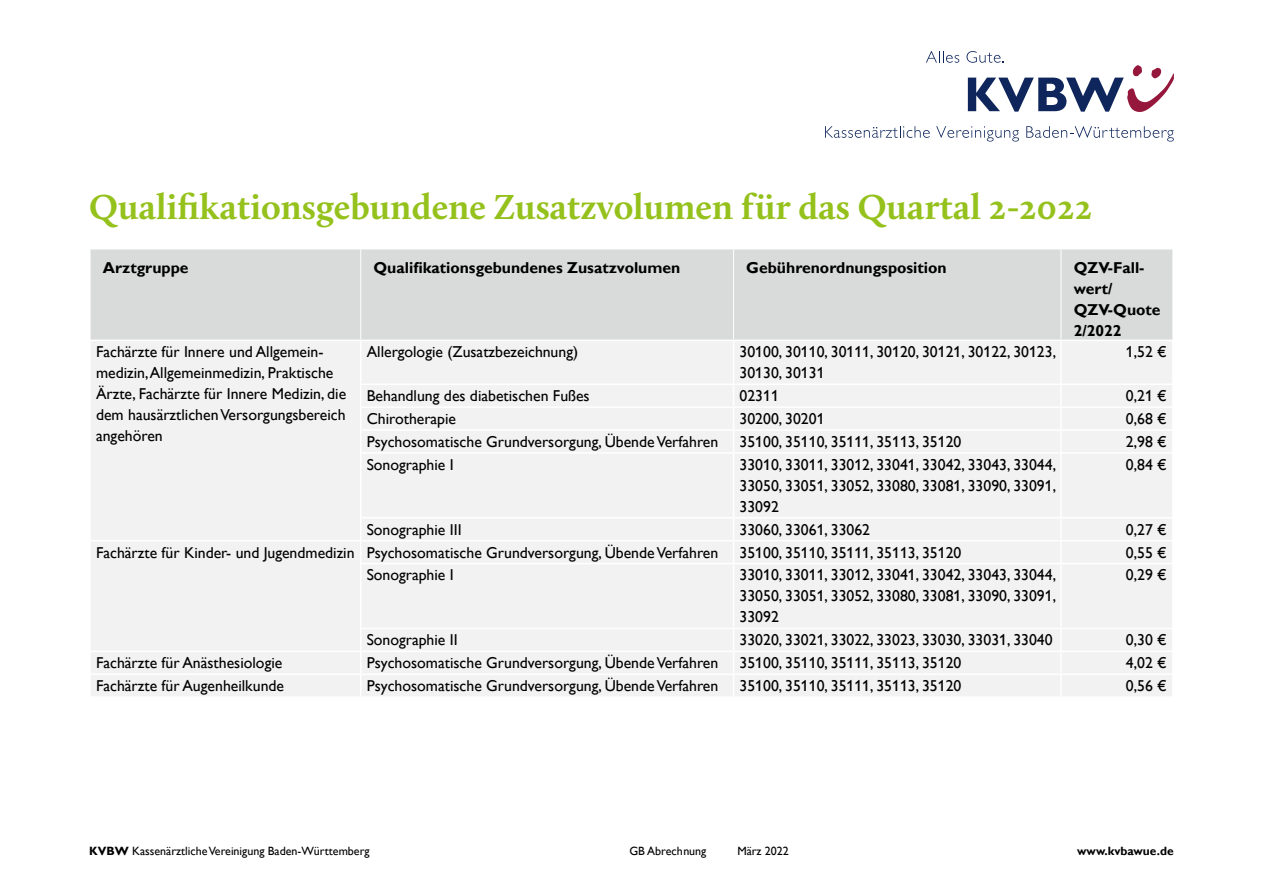
<style>
.page{position:relative;width:1263px;height:893px;background:#fff}
.page>*{position:absolute;margin:0;border:0;box-sizing:border-box;transform-origin:0 0}
.t1{font:700 36px "Calluna";color:#95c11c}
.t2{font:15.75px/21px "Gill Alt One";color:#000}
.t3{font:700 15.75px/21px "Gill Alt One";color:#000}
.t4{font:12px "Gill Alt One";color:#000}
.t5{font:700 12px "Gill Alt One";color:#000}
.s1{font-weight:700}
</style>
<div class="page">
<svg style="left:926px;top:51px;width:33px;height:12px"></svg>
<svg style="left:966px;top:51px;width:208px;height:61px"></svg>
<svg style="left:825px;top:126px;width:105px;height:12px"></svg>
<svg style="left:936px;top:126px;width:83px;height:16px"></svg>
<svg style="left:1026px;top:126px;width:148px;height:16px"></svg>
<div style="left:91px;top:249px;width:1081px;height:91px;background:#d9dada"></div>
<div style="left:91px;top:341px;width:1081px;height:355px;background:#f2f2f2"></div>
<hr style="left:360px;top:249px;width:1px;height:91px;background:#fff">
<hr style="left:733px;top:249px;width:1px;height:91px;background:#fff">
<hr style="left:1060px;top:249px;width:1px;height:91px;background:#fff">
<hr style="left:1060px;top:341px;width:2px;height:42px;background:#fff">
<hr style="left:1060px;top:385px;width:2px;height:21px;background:#fff">
<hr style="left:1060px;top:408px;width:2px;height:21px;background:#fff">
<hr style="left:1060px;top:431px;width:2px;height:21px;background:#fff">
<hr style="left:1060px;top:454px;width:2px;height:63px;background:#fff">
<hr style="left:1060px;top:518px;width:2px;height:22px;background:#fff">
<hr style="left:1060px;top:541px;width:2px;height:22px;background:#fff">
<hr style="left:1060px;top:564px;width:2px;height:64px;background:#fff">
<hr style="left:1060px;top:629px;width:2px;height:22px;background:#fff">
<hr style="left:1060px;top:652px;width:2px;height:21px;background:#fff">
<hr style="left:1060px;top:675px;width:2px;height:21px;background:#fff">
<hr style="left:360px;top:341px;width:1px;height:42px;background:#fff">
<hr style="left:733px;top:341px;width:1px;height:42px;background:#fff">
<hr style="left:360px;top:383px;width:373px;height:2px;background:#fff">
<hr style="left:733px;top:383px;width:328px;height:2px;background:#fff">
<hr style="left:1061px;top:383px;width:113px;height:2px;background:#fff">
<hr style="left:360px;top:406px;width:373px;height:2px;background:#fff">
<hr style="left:733px;top:406px;width:328px;height:2px;background:#fff">
<hr style="left:1061px;top:406px;width:113px;height:2px;background:#fff">
<hr style="left:360px;top:429px;width:373px;height:2px;background:#fff">
<svg style="left:360px;top:385px;width:1px;height:67px"></svg>
<hr style="left:733px;top:429px;width:328px;height:2px;background:#fff">
<svg style="left:733px;top:385px;width:1px;height:67px"></svg>
<hr style="left:1061px;top:429px;width:113px;height:2px;background:#fff">
<hr style="left:360px;top:452px;width:373px;height:2px;background:#fff">
<hr style="left:360px;top:454px;width:1px;height:63px;background:#fff">
<hr style="left:733px;top:452px;width:328px;height:2px;background:#fff">
<hr style="left:733px;top:454px;width:1px;height:63px;background:#fff">
<hr style="left:1061px;top:452px;width:113px;height:2px;background:#fff">
<hr style="left:360px;top:517px;width:373px;height:1px;background:#fff">
<hr style="left:733px;top:517px;width:328px;height:1px;background:#fff">
<hr style="left:1061px;top:517px;width:113px;height:1px;background:#fff">
<hr style="left:91px;top:540px;width:270px;height:1px;background:#fff">
<hr style="left:361px;top:540px;width:372px;height:1px;background:#fff">
<svg style="left:360px;top:518px;width:1px;height:45px"></svg>
<hr style="left:733px;top:540px;width:328px;height:1px;background:#fff">
<svg style="left:733px;top:518px;width:1px;height:45px"></svg>
<hr style="left:1061px;top:540px;width:113px;height:1px;background:#fff">
<hr style="left:360px;top:563px;width:373px;height:1px;background:#fff">
<hr style="left:360px;top:564px;width:1px;height:64px;background:#fff">
<hr style="left:733px;top:563px;width:328px;height:1px;background:#fff">
<hr style="left:733px;top:564px;width:1px;height:64px;background:#fff">
<hr style="left:1061px;top:563px;width:113px;height:1px;background:#fff">
<hr style="left:360px;top:628px;width:373px;height:1px;background:#fff">
<hr style="left:733px;top:628px;width:328px;height:1px;background:#fff">
<hr style="left:1061px;top:628px;width:113px;height:1px;background:#fff">
<hr style="left:91px;top:651px;width:270px;height:1px;background:#fff">
<hr style="left:361px;top:651px;width:372px;height:1px;background:#fff">
<hr style="left:733px;top:651px;width:328px;height:1px;background:#fff">
<hr style="left:1061px;top:651px;width:113px;height:1px;background:#fff">
<hr style="left:91px;top:673px;width:270px;height:2px;background:#fff">
<hr style="left:361px;top:673px;width:372px;height:2px;background:#fff">
<svg style="left:360px;top:629px;width:1px;height:67px"></svg>
<hr style="left:733px;top:673px;width:328px;height:2px;background:#fff">
<svg style="left:733px;top:629px;width:1px;height:67px"></svg>
<hr style="left:1061px;top:673px;width:113px;height:2px;background:#fff">
<h1 class="t1" style="left:89px;top:184px;width:1004px">Qualifikationsgebundene Zusatzvolumen für das Quartal 2-2022</h1>
<p class="t3" style="left:103px;top:257px;width:87px">Arztgruppe</p>
<p class="t3" style="left:373px;top:257px;width:308px">Qualifikationsgebundenes Zusatzvolumen</p>
<p class="t3" style="left:746px;top:257px;width:202px">Gebührenordnungsposition</p>
<p class="t3" style="left:1074px;top:257px;width:88px">QZV-Fall&shy;wert/<br>QZV-Quote<br>2/2022</p>
<p class="t2" style="left:96px;top:341px;width:252px">Fachärzte für Innere und Allgemein&shy;medizin, Allgemeinmedizin, Praktische Ärzte, Fachärzte für Innere Medizin, die dem hausärztlichen Versorgungsbereich angehören</p>
<p class="t2" style="left:367px;top:341px;width:213px">Allergologie (Zusatzbezeichnung)</p>
<p class="t2" style="left:739px;top:341px;width:318px">30100, 30110, 30111, 30120, 30121, 30122, 30123,<br>30130, 30131</p>
<p class="t2" style="left:1126px;top:341px;width:43px">1,52 €</p>
<p class="t2" style="left:367px;top:385px;width:224px">Behandlung des diabetischen Fußes</p>
<p class="t2" style="left:739px;top:385px;width:41px">02311</p>
<p class="t2" style="left:1126px;top:385px;width:43px">0,21 €</p>
<p class="t2" style="left:367px;top:408px;width:91px">Chirotherapie</p>
<p class="t2" style="left:739px;top:408px;width:87px">30200, 30201</p>
<p class="t2" style="left:1126px;top:408px;width:43px">0,68 €</p>
<p class="t2" style="left:367px;top:431px;width:353px">Psychosomatische Grundversorgung, Übende Verfahren</p>
<p class="t2" style="left:739px;top:431px;width:223px">35100, 35110, 35111, 35113, 35120</p>
<p class="t2" style="left:1126px;top:431px;width:43px">2,98 €</p>
<p class="t2" style="left:367px;top:454px;width:89px">Sonographie I</p>
<p class="t2" style="left:739px;top:454px;width:318px;text-align:justify">33010, 33011, 33012, 33041, 33042, 33043, 33044, 33050, 33051, 33052, 33080, 33081, 33090, 33091, 33092</p>
<p class="t2" style="left:1126px;top:454px;width:43px">0,84 €</p>
<p class="t2" style="left:367px;top:519px;width:96px">Sonographie III</p>
<p class="t2" style="left:739px;top:519px;width:132px">33060, 33061, 33062</p>
<p class="t2" style="left:1126px;top:519px;width:43px">0,27 €</p>
<p class="t2" style="left:96px;top:542px;width:624px">Fachärzte für Kinder- und Jugendmedizin Psychosomatische Grundversorgung, Übende Verfahren</p>
<p class="t2" style="left:739px;top:542px;width:223px">35100, 35110, 35111, 35113, 35120</p>
<p class="t2" style="left:1126px;top:542px;width:43px">0,55 €</p>
<p class="t2" style="left:367px;top:564px;width:89px">Sonographie I</p>
<p class="t2" style="left:739px;top:564px;width:318px;text-align:justify">33010, 33011, 33012, 33041, 33042, 33043, 33044, 33050, 33051, 33052, 33080, 33081, 33090, 33091, 33092</p>
<p class="t2" style="left:1126px;top:564px;width:43px">0,29 €</p>
<p class="t2" style="left:367px;top:629px;width:92px">Sonographie II</p>
<p class="t2" style="left:739px;top:629px;width:315px">33020, 33021, 33022, 33023, 33030, 33031, 33040</p>
<p class="t2" style="left:1126px;top:629px;width:43px">0,30 €</p>
<p class="t2" style="left:96px;top:652px;width:188px">Fachärzte für Anästhesiologie</p>
<p class="t2" style="left:367px;top:652px;width:353px">Psychosomatische Grundversorgung, Übende Verfahren</p>
<p class="t2" style="left:739px;top:652px;width:223px">35100, 35110, 35111, 35113, 35120</p>
<p class="t2" style="left:1126px;top:652px;width:43px">4,02 €</p>
<p class="t2" style="left:96px;top:675px;width:190px">Fachärzte für Augenheilkunde</p>
<p class="t2" style="left:367px;top:675px;width:353px">Psychosomatische Grundversorgung, Übende Verfahren</p>
<p class="t2" style="left:739px;top:675px;width:223px">35100, 35110, 35111, 35113, 35120</p>
<p class="t2" style="left:1126px;top:675px;width:43px">0,56 €</p>
<p class="t4" style="left:89px;top:844px;width:282px"><span class="s1">KVBW</span> Kassenärztliche Vereinigung Baden-Württemberg</p>
<p class="t4" style="left:629px;top:844px;width:79px">GB Abrechnung</p>
<p class="t4" style="left:737px;top:844px;width:53px">März 2022</p>
<p class="t5" style="left:1077px;top:844px;width:98px">www.kvbawue.de</p>
</div>
